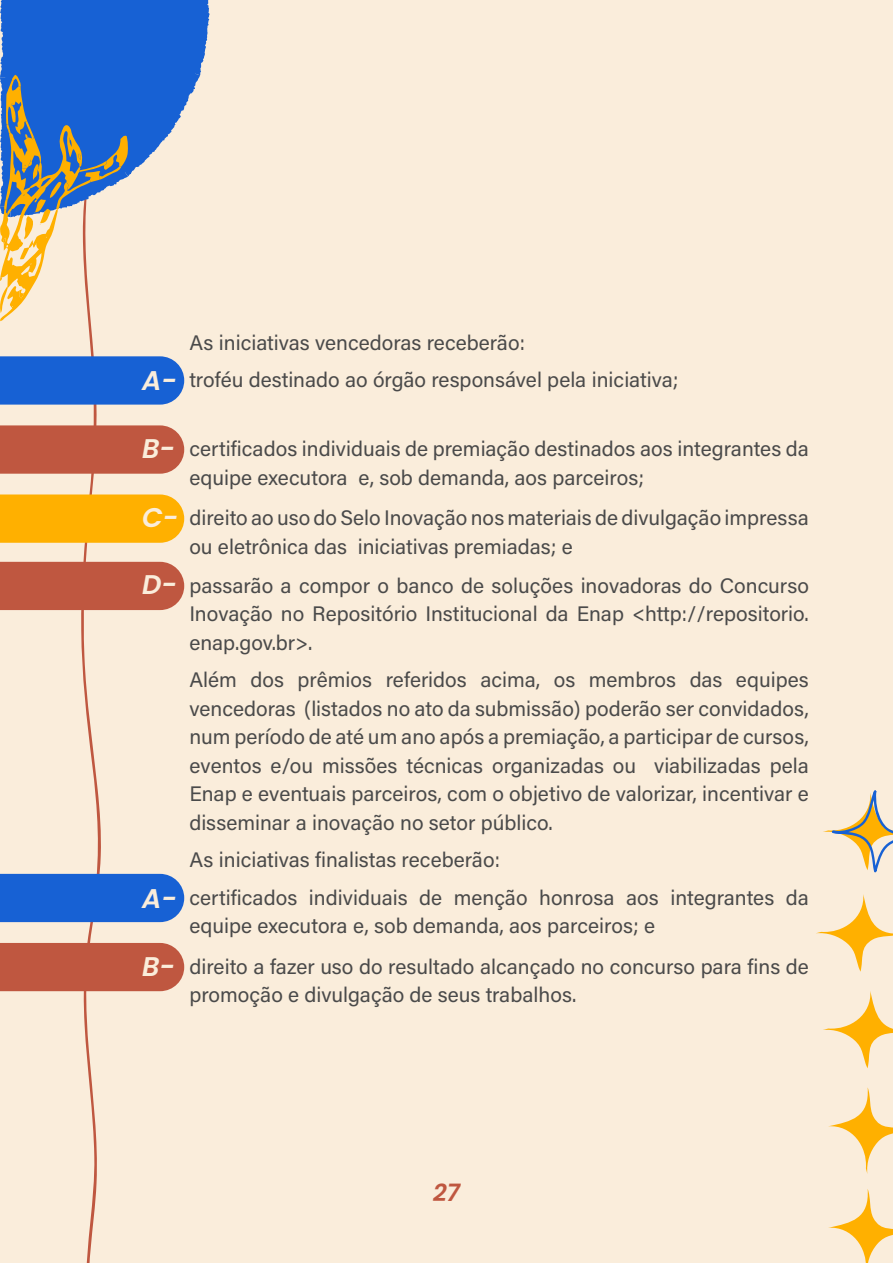
<style>
.page{position:relative;width:893px;height:1263px;background:#faeddb}
.page>*{position:absolute;margin:0;border:0;box-sizing:border-box;transform-origin:0 0}
.t1{font:italic 600 27px "Poppins";color:#faeddb}
.t2{font:italic 600 24px "Poppins";color:#bf5740}
.t3{font:21px/28.5px "Acumin Pro";color:#4a4a4a}
</style>
<div class="page">
<svg style="left:828px;top:1087px;width:65px;height:87px"></svg>
<svg style="left:816px;top:894px;width:77px;height:78px"></svg>
<svg style="left:828px;top:1189px;width:65px;height:74px"></svg>
<svg style="left:823px;top:991px;width:70px;height:77px"></svg>
<svg style="left:823px;top:790px;width:70px;height:83px"></svg>
<svg style="left:0;top:0;width:210px;height:1263px"></svg>
<p class="t1" style="left:142px;top:365px;width:37px">A-</p>
<p class="t3" style="left:189px;top:323px;width:490px;line-height:37.5px">As iniciativas vencedoras receberão:<br>troféu destinado ao órgão responsável pela iniciativa;</p>
<p class="t1" style="left:142px;top:433px;width:35px">B-</p>
<p class="t1" style="left:142px;top:502px;width:38px">C-</p>
<p class="t1" style="left:142px;top:569px;width:37px">D-</p>
<p class="t1" style="left:142px;top:883px;width:37px">A-</p>
<p class="t1" style="left:142px;top:950px;width:35px">B-</p>
<p class="t3" style="left:189px;top:434px;width:621px">certificados individuais de premiação destinados aos integrantes da equipe executora e, sob demanda, aos parceiros;</p>
<p class="t3" style="left:189px;top:503px;width:621px">direito ao uso do Selo Inovação nos materiais de divulgação impressa ou eletrônica das iniciativas premiadas; e</p>
<p class="t3" style="left:189px;top:570px;width:621px;text-align:justify">passarão a compor o banco de soluções inovadoras do Concurso Inovação no Repositório Institucional da Enap &lt;http://repositorio. enap.gov.br&gt;.</p>
<p class="t3" style="left:189px;top:665px;width:621px;text-align:justify">Além dos prêmios referidos acima, os membros das equipes vencedoras (listados no ato da submissão) poderão ser convidados, num período de até um ano após a premiação, a participar de cursos, eventos e/ou missões técnicas organizadas ou viabilizadas pela Enap e eventuais parceiros, com o objetivo de valorizar, incentivar e disseminar a inovação no setor público.</p>
<p class="t3" style="left:189px;top:840px;width:621px;line-height:37.5px">As iniciativas finalistas receberão:<br>certificados individuais de menção honrosa aos integrantes da</p>
<p class="t3" style="left:189px;top:905px;width:621px;line-height:40.5px">equipe executora e, sob demanda, aos parceiros; e<br>direito a fazer uso do resultado alcançado no concurso para fins de</p>
<p class="t3" style="left:189px;top:980px;width:389px">promoção e divulgação de seus trabalhos.</p>
<p class="t2" style="left:433px;top:1179px;width:28px">27</p>
</div>
